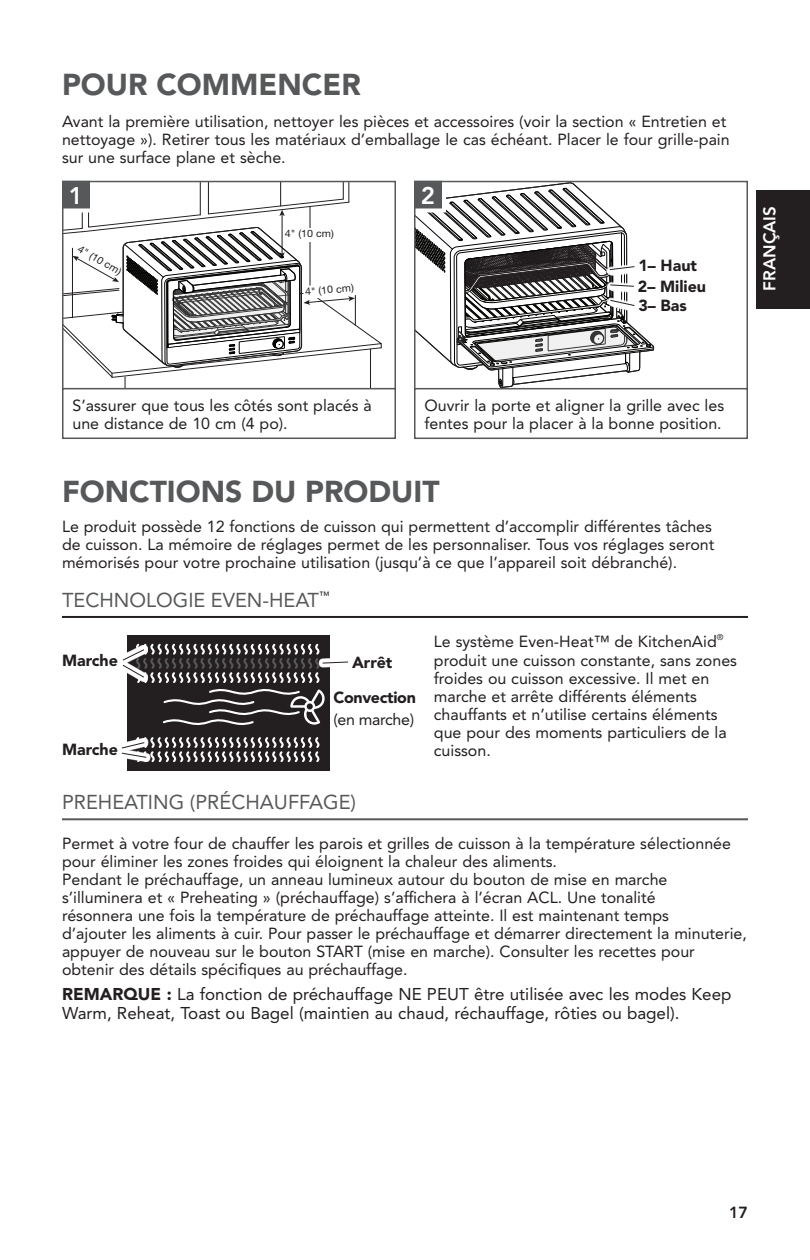
<style>
.page{position:relative;width:810px;height:1260px;background:#fff}
.page>*{position:absolute;margin:0;border:0;box-sizing:border-box;transform-origin:0 0}
.Section_Header___h2{font:900 30px "Avenir LT Std";color:#57585a}
.Step_Number___p{font:800 24px "Avenir LT Std";color:#fff}
.Section_SubHeader{font:20px "Avenir LT Std";color:#57585a}
.Step_Text___p{font:17px/19px "Avenir LT Std";color:#231f20}
.t1{font:800 17px "Avenir LT Std";color:#fff}
.Step_Text___p-2{font:16px/18px "Avenir LT Std";color:#231f20}
.Callout___p{font:900 16px "Avenir LT Std";color:#231f20}
.Callout___p-2{font:900 16px "Avenir LT Std";letter-spacing:-.02em;color:#231f20}
.Callout___p-3{font:16px "Avenir LT Std";letter-spacing:-.02em;color:#231f20}
.t2{font:800 16px "Avenir LT Std";color:#231f20}
.t3{font:10.2px "Helvetica Neue LT Std";color:#231f20;scale:1.06 1}
.t4{font:10.2px "Helvetica Neue LT Std";color:#231f20}
.s1{font-weight:900}
</style>
<div class="page">
<div style="left:756px;top:190px;width:54px;height:119px;background:#231f20"></div>
<div style="left:127px;top:635px;width:202px;height:135px;background:#231f20"></div>
<hr style="left:62px;top:616px;width:686px;height:2px;background:#231f20">
<svg style="left:121px;top:642px;width:228px;height:122px"></svg>
<svg style="left:65px;top:184px;width:317px;height:202px"></svg>
<div style="left:62px;top:181px;width:334px;height:208px;border:2px solid #57585a"></div>
<div style="left:62px;top:388px;width:334px;height:51px;border:2px solid #57585a"></div>
<svg style="left:66px;top:185px;width:28px;height:27px"></svg>
<div style="left:63px;top:182px;width:26px;height:26px;background:#57585a"></div>
<div style="left:62px;top:181px;width:28px;height:27px;border:2px solid #57585a"></div>
<div style="left:414px;top:388px;width:334px;height:51px;border:2px solid #57585a"></div>
<div style="left:414px;top:181px;width:28px;height:27px;border:2px solid #57585a"></div>
<svg style="left:414px;top:182px;width:241px;height:207px"></svg>
<hr style="left:62px;top:818px;width:686px;height:2px;background:#57585a">
<h2 class="Section_Header___h2" style="left:62px;top:66px;width:300px">POUR COMMENCER</h2>
<p class="Step_Text___p-2" style="left:62px;top:112px;width:669px">Avant la première utilisation, nettoyer les pièces et accessoires (voir la section « Entretien et nettoyage »). Retirer tous les matériaux d’emballage le cas échéant. Placer le four grille-pain sur une surface plane et sèche.</p>
<p class="Step_Number___p" style="left:69px;top:181px;width:16px">1</p>
<p class="t4" style="left:82px;top:243px;width:50px;rotate:30deg">4" (10 cm)</p>
<p class="t3" style="left:285px;top:228px;width:48px">4" (10 cm)</p>
<p class="t3" style="left:305px;top:286px;width:48px;rotate:-5deg">4" (10 cm)</p>
<p class="Step_Number___p" style="left:421px;top:181px;width:16px">2</p>
<p class="Callout___p" style="left:638px;top:256px;width:60px">1– Haut</p>
<p class="Callout___p" style="left:638px;top:277px;width:70px">2– Milieu</p>
<p class="Callout___p" style="left:638px;top:296px;width:50px">3– Bas</p>
<p class="t1" style="left:760px;top:291px;width:86px;rotate:-90deg">FRANÇAIS</p>
<p class="Step_Text___p-2" style="left:72px;top:396px;width:301px">S’assurer que tous les côtés sont placés à une distance de 10 cm (4 po).</p>
<p class="Step_Text___p-2" style="left:424px;top:396px;width:301px">Ouvrir la porte et aligner la grille avec les fentes pour la placer à la bonne position.</p>
<h2 class="Section_Header___h2" style="left:62px;top:473px;width:379px">FONCTIONS DU PRODUIT</h2>
<p class="Step_Text___p-2" style="left:62px;top:517px;width:654px">Le produit possède 12 fonctions de cuisson qui permettent d’accomplir différentes tâches de cuisson. La mémoire de réglages permet de les personnaliser. Tous vos réglages seront mémorisés pour votre prochaine utilisation (jusqu’à ce que l’appareil soit débranché).</p>
<h2 class="Section_SubHeader" style="left:62px;top:588px;width:269px">TECHNOLOGIE EVEN-HEAT<sup>™</sup></h2>
<p class="Callout___p" style="left:62px;top:650px;width:57px">Marche</p>
<p class="Callout___p" style="left:352px;top:652px;width:42px">Arrêt</p>
<p class="Callout___p" style="left:62px;top:740px;width:57px">Marche</p>
<p class="Callout___p-2" style="left:333px;top:688px;width:84px">Convection</p>
<p class="Callout___p-3" style="left:333px;top:710px;width:82px">(en marche)</p>
<p class="Step_Text___p-2" style="left:434px;top:633px;width:305px">Le système Even-Heat™ de KitchenAid<sup>® </sup>produit une cuisson constante, sans zones froides ou cuisson excessive. Il met en marche et arrête différents éléments chauffants et n’utilise certains éléments que pour des moments particuliers de la cuisson.</p>
<h2 class="Section_SubHeader" style="left:62px;top:791px;width:296px">PREHEATING (PRÉCHAUFFAGE)</h2>
<p class="Step_Text___p-2" style="left:62px;top:835px;width:686px">Permet à votre four de chauffer les parois et grilles de cuisson à la température sélectionnée pour éliminer les zones froides qui éloignent la chaleur des aliments.<br>Pendant le préchauffage, un anneau lumineux autour du bouton de mise en marche s’illuminera et « Preheating » (préchauffage) s’affichera à l’écran ACL. Une tonalité<br>résonnera une fois la température de préchauffage atteinte. Il est maintenant temps<br>d’ajouter les aliments à cuir. Pour passer le préchauffage et démarrer directement la minuterie, appuyer de nouveau sur le bouton START (mise en marche). Consulter les recettes pour obtenir des détails spécifiques au préchauffage.</p>
<p class="Step_Text___p" style="left:62px;top:985px;width:671px"><span class="s1">REMARQUE :</span> La fonction de préchauffage NE PEUT être utilisée avec les modes Keep<br>Warm, Reheat, Toast ou Bagel (maintien au chaud, réchauffage, rôties ou bagel).</p>
<p class="t2" style="left:729px;top:1203px;width:20px">17</p>
</div>
